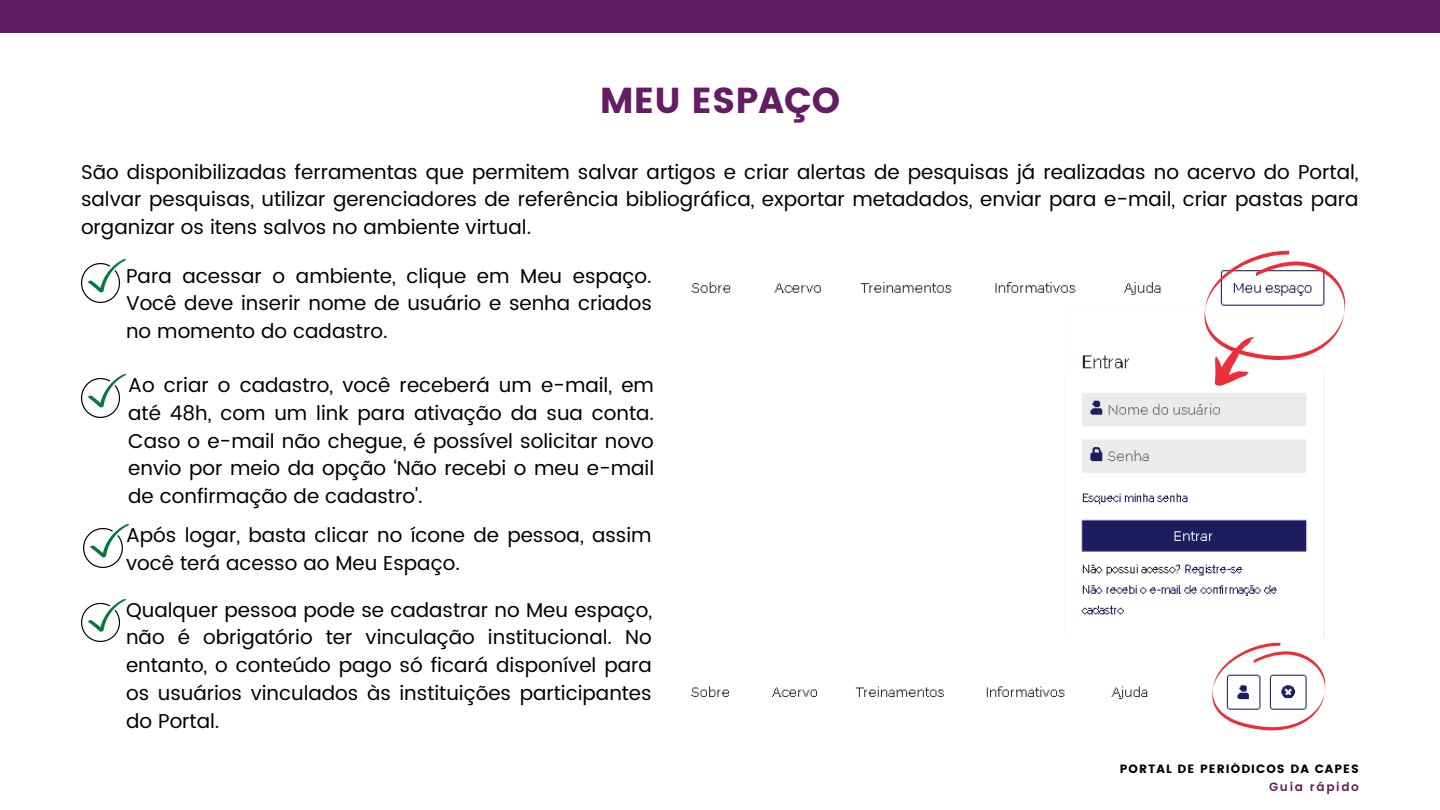
<style>
.page{position:relative;width:1440px;height:810px;background:#fff}
.page>*{position:absolute;margin:0;border:0;box-sizing:border-box;transform-origin:0 0}
.t1{font:36px "Poppins";color:#641c64}
.t2{font:20px/27.8px "Poppins";color:#000;text-align:justify}
.t3{font:12px "Poppins";letter-spacing:.09em;color:#000}
.t4{font:600 12px "Poppins";letter-spacing:.135em;color:#641c64}
</style>
<div class="page">
<div style="left:0;top:0;width:1440px;height:33px;background:#641c64"></div>
<img style="left:691px;top:282px;width:633px;height:418px">
<svg style="left:1202px;top:250px;width:143px;height:143px"></svg>
<svg style="left:1210px;top:641px;width:116px;height:90px"></svg>
<img style="left:81px;top:260px;width:45px;height:43px">
<img style="left:81px;top:375px;width:45px;height:42px">
<img style="left:81px;top:599px;width:45px;height:43px">
<img style="left:83px;top:525px;width:45px;height:43px">
<h1 class="t1" style="left:600px;top:80px;width:242px">MEU ESPAÇO</h1>
<p class="t2" style="left:81px;top:158px;width:1279px">São disponibilizadas ferramentas que permitem salvar artigos e criar alertas de pesquisas já realizadas no acervo do Portal, salvar pesquisas, utilizar gerenciadores de referência bibliográfica, exportar metadados, enviar para e-mail, criar pastas para organizar os itens salvos no ambiente virtual.</p>
<p class="t2" style="left:126px;top:262px;width:528px">Para acessar o ambiente, clique em Meu espaço.<br>Você deve inserir nome de usuário e senha criados no momento do cadastro.</p>
<p class="t2" style="left:128px;top:371px;width:528px">Ao criar o cadastro, você receberá um e-mail, em até 48h, com um link para ativação da sua conta.<br>Caso o e-mail não chegue, é possível solicitar novo envio por meio da opção ‘Não recebi o meu e-mail de confirmação de cadastro'.</p>
<p class="t2" style="left:126px;top:522px;width:527px">Após logar, basta clicar no ícone de pessoa, assim você terá acesso ao Meu Espaço.</p>
<p class="t2" style="left:126px;top:596px;width:528px">Qualquer pessoa pode se cadastrar no Meu espaço, não é obrigatório ter vinculação institucional. No entanto, o conteúdo pago só ficará disponível para os usuários vinculados às instituições participantes do Portal.</p>
<p class="t3" style="left:1120px;top:762px;width:241px">PORTAL DE PERIÓDICOS DA CAPES</p>
<p class="t4" style="left:1269px;top:780px;width:91px">Guia rápido</p>
</div>
